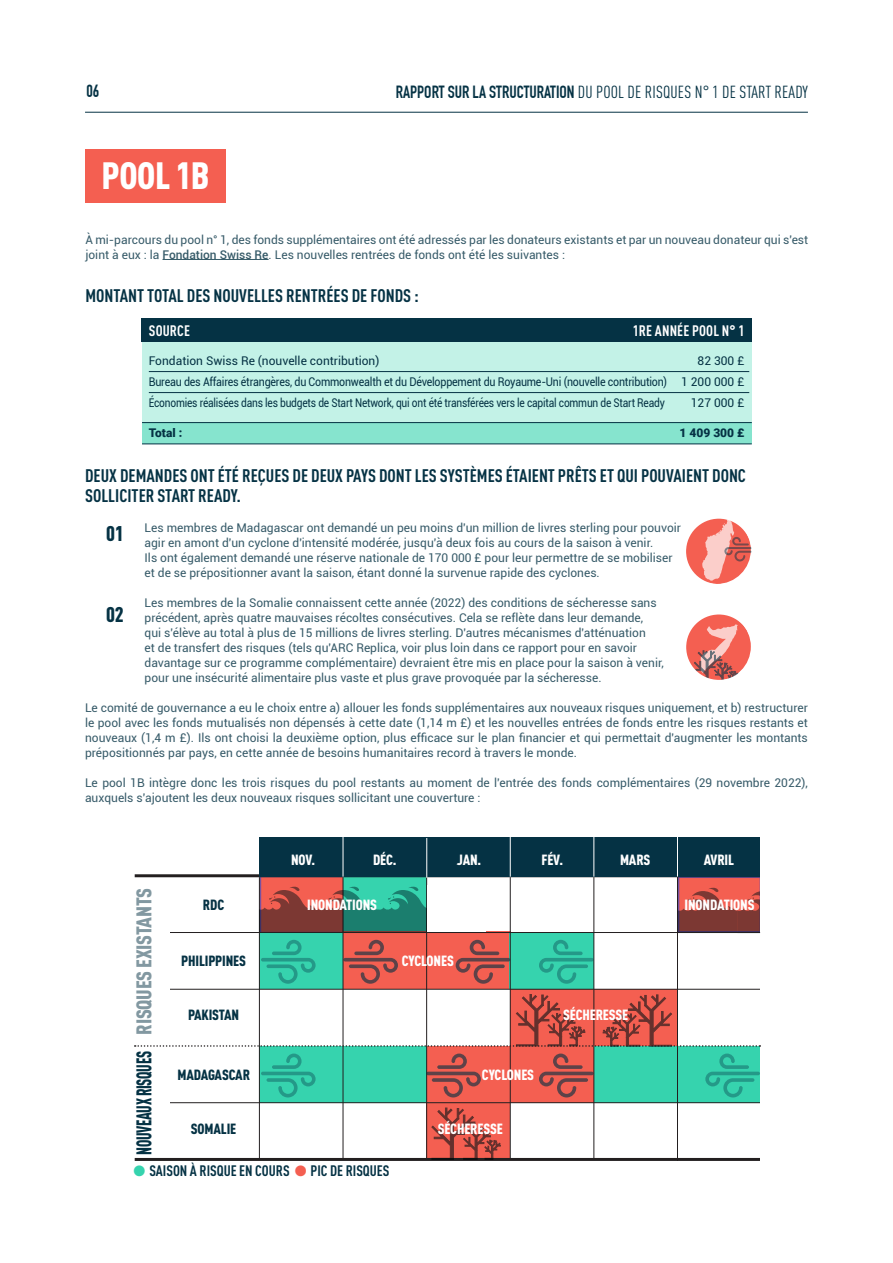
<style>
.page{position:relative;width:893px;height:1263px;background:#fff}
.page>*{position:absolute;margin:0;border:0;box-sizing:border-box;transform-origin:0 0}
.body_copy{font:900 condensed 37.5px "DINOT";letter-spacing:-.01em;color:#fff}
.t1{font:900 condensed 21px "DINOT";letter-spacing:-.01em;color:#8298a1}
.t2{font:900 condensed 21px "DINOT";letter-spacing:-.02em;color:#053244;scale:.72 1}
.t3{font:900 condensed 21px "DINOT";letter-spacing:-.02em;color:#053244}
.t4{font:700 condensed 18px/20.2px "DINOT";color:#053244}
.t5{font:condensed 17.25px "DINOT";letter-spacing:.01em;color:#053244}
.t6{font:700 17.25px "DIN Condensed";color:#053244}
.t7{font:700 condensed 15px "DINOT";color:#053244}
.t8{font:700 condensed 15px "DINOT";letter-spacing:.01em;color:#fff}
.t9{font:900 condensed 14.55px "DINOT";letter-spacing:-.01em;color:#fff}
.t10{font:900 condensed 14.55px "DINOT";letter-spacing:-.01em;color:#053244}
.body_copy-2{font:12px/15px "Roboto";color:#375b69}
.t11{font:12px "Roboto";letter-spacing:-.02em;color:#053244;scale:.89 1}
.t12{font:12px "Roboto";letter-spacing:-.02em;color:#053244;scale:.85 1}
.t13{font:12px "Roboto";color:#053244}
.t14{font:900 12px "Roboto";color:#053244}
.t15{font:12px "Roboto";letter-spacing:-.02em;color:#053244}
.s1{font-family:"DIN Condensed";font-weight:700;font-stretch:normal}
.s2{font-weight:500}
.s3{color:#36d3ae}
.s4{color:#f45f51}
</style>
<div class="page">
<div style="left:142px;top:340px;width:610px;height:83px;background:#c3f2e7"></div>
<div style="left:142px;top:318px;width:610px;height:24px;background:#053244"></div>
<div style="left:142px;top:422px;width:610px;height:21px;background:#86e4ce"></div>
<div style="left:426px;top:1046px;width:168px;height:57px;background:#f45f51"></div>
<div style="left:260px;top:876px;width:86px;height:57px;background:#f45f51"></div>
<div style="left:343px;top:877px;width:83px;height:55px;background:#36d3ae"></div>
<div style="left:259px;top:932px;width:85px;height:57px;background:#36d3ae"></div>
<div style="left:343px;top:932px;width:168px;height:57px;background:#f45f51"></div>
<div style="left:510px;top:932px;width:84px;height:57px;background:#36d3ae"></div>
<div style="left:678px;top:876px;width:83px;height:56px;background:#f45f51;border:2px solid #7851a0"></div>
<div style="left:510px;top:989px;width:168px;height:57px;background:#f45f51"></div>
<div style="left:259px;top:1046px;width:168px;height:56px;background:#36d3ae"></div>
<div style="left:594px;top:1046px;width:167px;height:57px;background:#36d3ae"></div>
<div style="left:426px;top:1102px;width:84px;height:58px;background:#f45f51"></div>
<div style="left:85px;top:149px;width:141px;height:54px;background:#f45f51"></div>
<hr style="left:163px;top:259px;width:106px;height:1px;background:#375b69">
<hr style="left:85px;top:112px;width:723px;height:1px;background:#053244">
<hr style="left:149px;top:371px;width:600px;height:1px;background:#053244">
<hr style="left:149px;top:392px;width:600px;height:1px;background:#053244">
<hr style="left:142px;top:422px;width:610px;height:1px;background:#053244">
<hr style="left:510px;top:877px;width:1px;height:282px;background:#231f20">
<hr style="left:426px;top:877px;width:1px;height:282px;background:#231f20">
<hr style="left:259px;top:877px;width:1px;height:282px;background:#231f20">
<hr style="left:135px;top:874px;width:626px;height:3px;background:#231f20">
<div style="left:259px;top:838px;width:502px;height:39px;background:#053244"></div>
<hr style="left:677px;top:837px;width:1px;height:40px;background:#fff">
<hr style="left:593px;top:837px;width:1px;height:40px;background:#fff">
<hr style="left:426px;top:838px;width:1px;height:40px;background:#fff">
<hr style="left:343px;top:837px;width:1px;height:40px;background:#fff">
<hr style="left:510px;top:837px;width:1px;height:40px;background:#fff">
<hr style="left:343px;top:877px;width:1px;height:282px;background:#231f20">
<hr style="left:593px;top:877px;width:1px;height:282px;background:#231f20">
<hr style="left:135px;top:1158px;width:628px;height:3px;background:#231f20">
<svg style="left:431px;top:1107px;width:70px;height:53px"></svg>
<hr style="left:677px;top:877px;width:1px;height:284px;background:#231f20">
<hr style="left:170px;top:989px;width:590px;height:1px;background:#231f20">
<svg style="left:539px;top:940px;width:55px;height:44px"></svg>
<hr style="left:170px;top:1102px;width:590px;height:1px;background:#231f20">
<hr style="left:142px;top:443px;width:610px;height:1px;background:#053244">
<svg style="left:682px;top:516px;width:69px;height:68px"></svg>
<svg style="left:702px;top:520px;width:48px;height:61px;background:#ef968e"></svg>
<svg style="left:682px;top:612px;width:69px;height:69px"></svg>
<svg style="left:694px;top:624px;width:44px;height:55px;background:#dd7c74"></svg>
<div style="left:661px;top:494px;width:115px;height:115px;border:25px solid #fff;border-radius:50%"></div>
<div style="left:661px;top:589px;width:115px;height:116px;border:25px solid #fff;border-radius:50%"></div>
<svg style="left:259px;top:886px;width:168px;height:46px"></svg>
<svg style="left:678px;top:887px;width:82px;height:45px"></svg>
<svg style="left:705px;top:1053px;width:55px;height:44px"></svg>
<svg style="left:261px;top:940px;width:55px;height:44px"></svg>
<svg style="left:261px;top:1053px;width:55px;height:44px"></svg>
<div style="left:760px;top:836px;width:59px;height:353px;background:#fff"></div>
<hr style="left:170px;top:932px;width:590px;height:1px;background:#231f20">
<svg style="left:539px;top:1053px;width:55px;height:44px"></svg>
<svg style="left:456px;top:940px;width:54px;height:44px"></svg>
<svg style="left:426px;top:1053px;width:55px;height:44px"></svg>
<svg style="left:343px;top:940px;width:55px;height:44px"></svg>
<svg style="left:135px;top:994px;width:625px;height:53px"></svg>
<p class="t6" style="left:86px;top:81px;width:14px">06</p>
<p class="t5" style="left:396px;top:80px;width:414px"><span class="s1">RAPPORT SUR LA STRUCTURATION</span> DU POOL DE RISQUES N° 1 DE START READY</p>
<p class="body_copy" style="left:101px;top:152px;width:110px">POOL 1B</p>
<p class="body_copy-2" style="left:85px;top:231px;width:724px">À mi-parcours du pool n° 1, des fonds supplémentaires ont été adressés par les donateurs existants et par un nouveau donateur qui s'est joint à eux : la <span class="s2">Fondation Swiss Re</span>. Les nouvelles rentrées de fonds ont été les suivantes :</p>
<p class="t4" style="left:85px;top:284px;width:335px">MONTANT TOTAL DES NOUVELLES RENTRÉES DE FONDS :</p>
<p class="t8" style="left:149px;top:319px;width:43px">SOURCE</p>
<p class="t8" style="left:633px;top:319px;width:113px">1RE ANNÉE POOL N° 1</p>
<p class="t13" style="left:149px;top:352px;width:232px">Fondation Swiss Re (nouvelle contribution)</p>
<p class="t15" style="left:698px;top:352px;width:48px">82 300 £</p>
<p class="t11" style="left:149px;top:373px;width:671px">Bureau des Affaires étrangères, du Commonwealth et du Développement du Royaume-Uni (nouvelle contribution) 1 200 000 £</p>
<p class="t12" style="left:149px;top:394px;width:609px">Économies réalisées dans les budgets de Start Network, qui ont été transférées vers le capital commun de Start Ready</p>
<p class="t15" style="left:691px;top:394px;width:55px">127 000 £</p>
<p class="t14" style="left:149px;top:424px;width:35px">Total :</p>
<p class="t14" style="left:680px;top:424px;width:66px">1 409 300 £</p>
<p class="t4" style="left:85px;top:464px;width:662px">DEUX DEMANDES ONT ÉTÉ REÇUES DE DEUX PAYS DONT LES SYSTÈMES ÉTAIENT PRÊTS ET QUI POUVAIENT DONC<br>SOLLICITER START READY.</p>
<p class="body_copy-2" style="left:145px;top:520px;width:538px">Les membres de Madagascar ont demandé un peu moins d'un million de livres sterling pour pouvoir agir en amont d'un cyclone d'intensité modérée, jusqu'à deux fois au cours de la saison à venir.<br>Ils ont également demandé une réserve nationale de 170 000 £ pour leur permettre de se mobiliser et de se prépositionner avant la saison, étant donné la survenue rapide des cyclones.</p>
<p class="body_copy-2" style="left:145px;top:595px;width:521px">Les membres de la Somalie connaissent cette année (2022) des conditions de sécheresse sans précédent, après quatre mauvaises récoltes consécutives. Cela se reflète dans leur demande,<br>qui s'élève au total à plus de 15 millions de livres sterling. D'autres mécanismes d'atténuation<br>et de transfert des risques (tels qu'ARC Replica, voir plus loin dans ce rapport pour en savoir davantage sur ce programme complémentaire) devraient être mis en place pour la saison à venir, pour une insécurité alimentaire plus vaste et plus grave provoquée par la sécheresse.</p>
<p class="body_copy-2" style="left:85px;top:700px;width:724px;text-align:justify">Le comité de gouvernance a eu le choix entre a) allouer les fonds supplémentaires aux nouveaux risques uniquement, et b) restructurer le pool avec les fonds mutualisés non dépensés à cette date (1,14 m £) et les nouvelles entrées de fonds entre les risques restants et nouveaux (1,4 m £). Ils ont choisi la deuxième option, plus efficace sur le plan financier et qui permettait d'augmenter les montants prépositionnés par pays, en cette année de besoins humanitaires record à travers le monde.</p>
<p class="body_copy-2" style="left:85px;top:775px;width:724px">Le pool 1B intègre donc les trois risques du pool restants au moment de l'entrée des fonds complémentaires (29 novembre 2022), auxquels s'ajoutent les deux nouveaux risques sollicitant une couverture :</p>
<p class="t3" style="left:106px;top:521px;width:19px">01</p>
<p class="t3" style="left:106px;top:601px;width:19px">02</p>
<p class="t1" style="left:131px;top:1035px;width:148px;rotate:-90deg">RISQUES EXISTANTS</p>
<p class="t2" style="left:131px;top:1155px;width:145px;rotate:-90deg">NOUVEAUX RISQUES</p>
<p class="t10" style="left:203px;top:895px;width:23px">RDC</p>
<p class="t10" style="left:181px;top:951px;width:66px">PHILIPPINES</p>
<p class="t10" style="left:188px;top:1005px;width:52px">PAKISTAN</p>
<p class="t10" style="left:178px;top:1065px;width:74px">MADAGASCAR</p>
<p class="t10" style="left:191px;top:1120px;width:47px">SOMALIE</p>
<p class="t9" style="left:291px;top:850px;width:26px">NOV.</p>
<p class="t9" style="left:373px;top:850px;width:25px">DÉC.</p>
<p class="t9" style="left:457px;top:850px;width:26px">JAN.</p>
<p class="t9" style="left:542px;top:850px;width:23px">FÉV.</p>
<p class="t9" style="left:620px;top:850px;width:32px">MARS</p>
<p class="t9" style="left:704px;top:850px;width:32px">AVRIL</p>
<p class="t9" style="left:307px;top:895px;width:71px">INONDATIONS</p>
<p class="t9" style="left:402px;top:951px;width:54px">CYCLONES</p>
<p class="t9" style="left:482px;top:1065px;width:54px">CYCLONES</p>
<p class="t9" style="left:438px;top:1120px;width:67px">SÉCHERESSE</p>
<p class="t9" style="left:563px;top:1005px;width:67px">SÉCHERESSE</p>
<p class="t9" style="left:685px;top:895px;width:71px">INONDATIONS</p>
<p class="t7" style="left:134px;top:1160px;width:257px"><span class="s3">●</span> SAISON À RISQUE EN COURS <span class="s4">●</span> PIC DE RISQUES</p>
</div>
